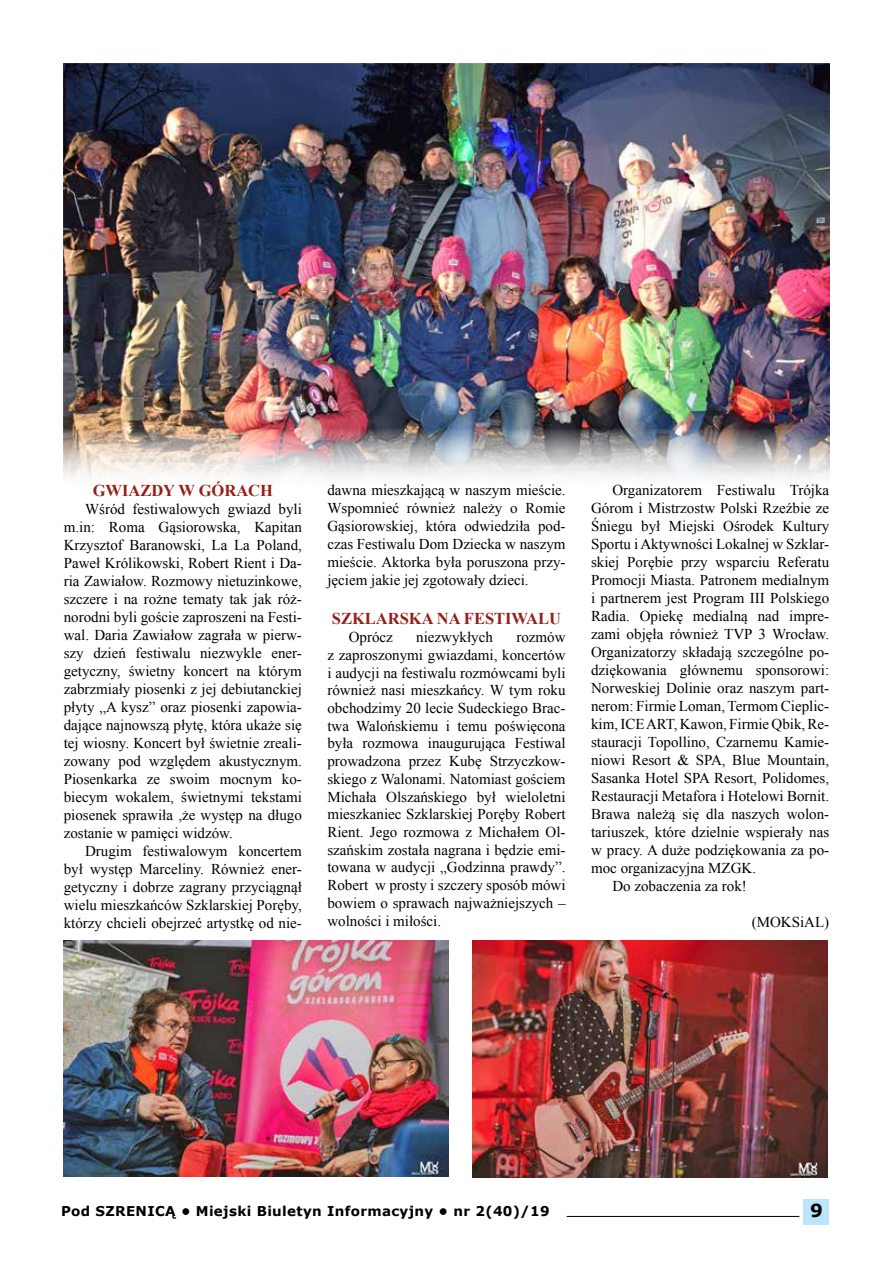
<style>
.page{position:relative;width:893px;height:1263px;background:#fff}
.page>*{position:absolute;margin:0;border:0;box-sizing:border-box;transform-origin:0 0}
.t1{font:700 18px "Verdana";color:#000}
.t2{font:700 16.5px "Times New Roman";color:#951f19}
.t3{font:15px/18px "Times New Roman";color:#000;text-align:justify}
.t4{font:700 13.5px "Verdana";letter-spacing:.025em;color:#000}
</style>
<div class="page">
<div style="left:804px;top:1199px;width:25px;height:26px;background:#b9e6fa"></div>
<hr style="left:567px;top:1216px;width:232px;height:1px;background:#000">
<img style="left:63px;top:940px;width:385px;height:236px">
<img style="left:473px;top:940px;width:354px;height:238px">
<img style="left:64px;top:64px;width:765px;height:414px">
<p class="t2" style="left:93px;top:479px;width:120px">GWIAZDY W GÓR</p>
<p class="t2" style="left:236px;top:479px;width:38px">ACH</p>
<p class="t3" style="left:64px;top:500px;width:240px;text-indent:21px">Wśród festiwalowych gwiazd byli m.in: Roma Gąsiorowska, Kapitan Krzysztof Baranowski, La La Poland, Paweł Królikowski, Robert Rient i Da&shy;ria Zawiałow. Rozmowy nietuzinkowe, szczere i na rożne tematy tak jak róż&shy;norodni byli goście zaproszeni na Festi&shy;wal. Daria Zawiałow zagrała w pierw&shy;szy dzień festiwalu niezwykle ener&shy;getyczny, świetny koncert na którym zabrzmiały piosenki z jej debiutanckiej płyty „A kysz” oraz piosenki zapowia&shy;dające najnowszą płytę, która ukaże się tej wiosny. Koncert był świetnie zreali&shy;zowany pod względem akustycznym.<br>Piosenkarka ze swoim mocnym ko&shy;biecym wokalem, świetnymi tekstami piosenek sprawiła ,że występ na długo zostanie w pamięci widzów.</p>
<p class="t3" style="left:64px;top:842px;width:240px;text-indent:21px">Drugim festiwalowym koncertem był występ Marceliny. Również ener&shy;getyczny i dobrze zagrany przyciągnął wielu mieszkańców Szklarskiej Poręby, którzy chcieli obejrzeć artystkę od nie-</p>
<p class="t3" style="left:327px;top:481px;width:240px">dawna mieszkającą w naszym mieście.<br>Wspomnieć również należy o Romie Gąsiorowskiej, która odwiedziła pod&shy;czas Festiwalu Dom Dziecka w naszym mieście. Aktorka była poruszona przy&shy;jęciem jakie jej zgotowały dzieci.</p>
<p class="t2" style="left:332px;top:607px;width:231px">SZKLARSKA NA FES TIWALU</p>
<p class="t3" style="left:349px;top:628px;width:46px">Oprócz</p>
<p class="t3" style="left:416px;top:628px;width:78px">niezwykłych</p>
<p class="t3" style="left:327px;top:628px;width:240px;text-indent:189px">rozmów z zaproszonymi gwiazdami, koncertów i audycji na festiwalu rozmówcami byli również nasi mieszkańcy. W tym roku obchodzimy 20 lecie Sudeckiego Brac&shy;twa Walońskiemu i temu poświęcona była rozmowa inaugurująca Festiwal prowadzona przez Kubę Strzyczkow&shy;skiego z Walonami. Natomiast gościem Michała Olszańskiego był wieloletni mieszkaniec Szklarskiej Poręby Robert Rient. Jego rozmowa z Michałem Ol&shy;szańskim została nagrana i będzie emi&shy;towana w audycji „Godzinna prawdy”.<br>Robert w prosty i szczery sposób mówi bowiem o sprawach najważniejszych – wolności i miłości.</p>
<p class="t3" style="left:612px;top:481px;width:218px">Organizatorem Festiwalu Trójka</p>
<p class="t3" style="left:591px;top:499px;width:240px">Górom i Mistrzostw Polski Rzeźbie ze</p>
<p class="t3" style="left:591px;top:517px;width:240px">Śniegu był Miejski Ośrodek Kultury</p>
<p class="t3" style="left:591px;top:535px;width:240px">Sportu i Aktywności Lokalnej w Szklar-</p>
<p class="t3" style="left:591px;top:553px;width:240px">skiej Porębie przy wsparciu Referatu</p>
<p class="t3" style="left:591px;top:571px;width:240px">Promocji Miasta. Patronem medialnym</p>
<p class="t3" style="left:591px;top:589px;width:240px">i partnerem jest Program III Polskiego</p>
<p class="t3" style="left:591px;top:607px;width:240px">Radia. Opiekę medialną nad impre-</p>
<p class="t3" style="left:591px;top:625px;width:240px">zami objęła również TVP 3 Wrocław.</p>
<p class="t3" style="left:591px;top:643px;width:240px">Organizatorzy składają szczególne po-</p>
<p class="t3" style="left:591px;top:661px;width:240px">dziękowania głównemu sponsorowi:</p>
<p class="t3" style="left:591px;top:679px;width:240px">Norweskiej Dolinie oraz naszym part-</p>
<p class="t3" style="left:591px;top:697px;width:240px">nerom: Firmie Loman, Termom Cieplic-</p>
<p class="t3" style="left:591px;top:715px;width:240px">kim, ICE ART, Kawon, Firmie Qbik, Re-</p>
<p class="t3" style="left:591px;top:733px;width:240px">stauracji Topollino, Czarnemu Kamie-</p>
<p class="t3" style="left:591px;top:751px;width:240px">niowi Resort &amp; SPA, Blue Mountain,</p>
<p class="t3" style="left:591px;top:769px;width:240px">Sasanka Hotel SPA Resort, Polidomes,</p>
<p class="t3" style="left:591px;top:787px;width:240px">Restauracji Metafora i Hotelowi Bornit.</p>
<p class="t3" style="left:591px;top:805px;width:240px">Brawa należą się dla naszych wolon-</p>
<p class="t3" style="left:591px;top:823px;width:240px">tariuszek, które dzielnie wspierały nas</p>
<p class="t3" style="left:591px;top:841px;width:240px">w pracy. A duże podziękowania za po-</p>
<p class="t3" style="left:591px;top:859px;width:167px">moc organizacyjna MZGK.</p>
<p class="t3" style="left:612px;top:877px;width:136px">Do zobaczenia za rok!</p>
<p class="t3" style="left:752px;top:913px;width:79px">(MOKSiAL)</p>
<p class="t4" style="left:61px;top:1201px;width:490px">Pod SZRENICĄ • Miejski Biuletyn Informacyjny • nr 2(40)/19</p>
<p class="t1" style="left:810px;top:1198px;width:14px">9</p>
</div>
